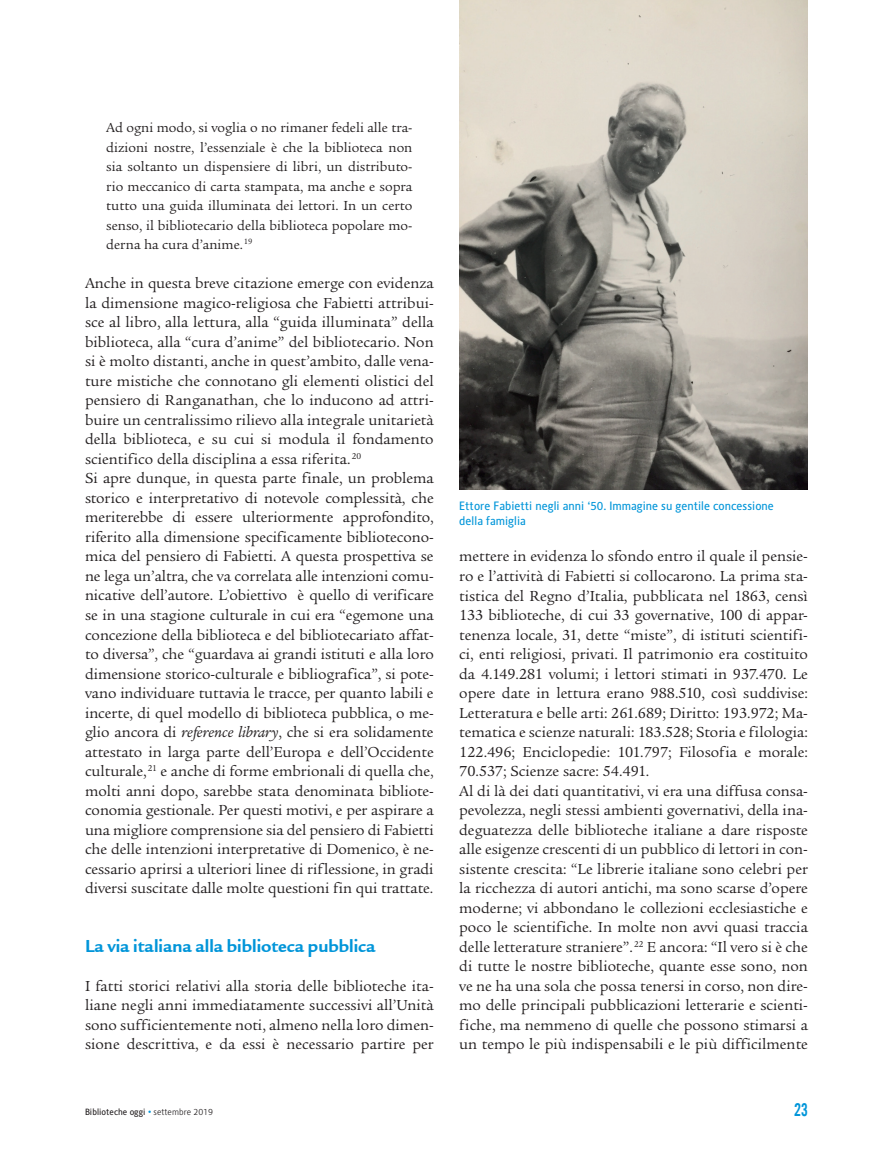
<style>
.page{position:relative;width:893px;height:1149px;background:#fff}
.page>*{position:absolute;margin:0;border:0;box-sizing:border-box;transform-origin:0 0}
.t1{font:18.75px "Legacy Sans ITCTT Bold";color:#0095d9}
.t2{font:18px "Alternate Gothic No 2 BT";color:#0095d9}
.t3{font:15.75px/19.5px "Legacy Ser ITC";color:#231f20}
.t4{font:14.25px/19.5px "Legacy Ser ITC";color:#231f20;text-align:justify}
.t5{font:12px/14.4px "Alber";color:#0095d9}
.t6{font:9px "Alber";color:#231f20}
.s1{font-style:italic}
.s2{font-weight:700;font-style:italic;color:#0095d9}
.s3{font-weight:300}
</style>
<div class="page">
<img style="left:459px;top:0;width:349px;height:489px">
<p class="t4" style="left:106px;top:118px;width:308px">Ad ogni modo, si voglia o no rimaner fedeli alle tra&shy;dizioni nostre, l’essenziale è che la biblioteca non sia soltanto un dispensiere di libri, un distributo&shy;rio meccanico di carta stampata, ma anche e sopra tutto una guida illuminata dei lettori. In un certo senso, il bibliotecario della biblioteca popolare mo&shy;derna ha cura d’anime.<sup>19</sup></p>
<p class="t3" style="left:85px;top:273px;width:350px">Anche in questa breve citazione emerge con evidenza la dimensione magico-religiosa che Fabietti attribui&shy;sce al libro, alla lettura, alla “guida illuminata” della biblioteca, alla “cura d’anime” del bibliotecario. Non si è molto distanti, anche in quest’ambito, dalle vena&shy;ture mistiche che connotano gli elementi olistici del pensiero di Ranganathan, che lo inducono ad attri&shy;buire un centralissimo rilievo alla integrale unitarietà della biblioteca, e su cui si modula il fondamento scientifico della disciplina a essa riferita.<sup>20<br></sup>Si apre dunque, in questa parte finale, un problema storico e interpretativo di notevole complessità, che meriterebbe di essere ulteriormente approfondito, riferito alla dimensione specificamente bibliotecono&shy;mica del pensiero di Fabietti. A questa prospettiva se ne lega un’altra, che va correlata alle intenzioni comu&shy;nicative dell’autore. L’obiettivo è quello di verificare se in una stagione culturale in cui era “egemone una concezione della biblioteca e del bibliotecariato affat&shy;to diversa”, che “guardava ai grandi istituti e alla loro dimensione storico-culturale e bibliografica”, si pote&shy;vano individuare tuttavia le tracce, per quanto labili e incerte, di quel modello di biblioteca pubblica, o me&shy;glio ancora di <span class="s1">reference library</span>, che si era solidamente attestato in larga parte dell’Europa e dell’Occidente culturale,<sup>21</sup> e anche di forme embrionali di quella che, molti anni dopo, sarebbe stata denominata bibliote&shy;conomia gestionale. Per questi motivi, e per aspirare a una migliore comprensione sia del pensiero di Fabietti che delle intenzioni interpretative di Domenico, è ne&shy;cessario aprirsi a ulteriori linee di riflessione, in gradi diversi suscitate dalle molte questioni fin qui trattate.</p>
<p class="t1" style="left:85px;top:934px;width:292px">La via italiana alla biblioteca pubblica</p>
<p class="t3" style="left:85px;top:975px;width:350px;text-align:justify">I fatti storici relativi alla storia delle biblioteche ita&shy;liane negli anni immediatamente successivi all’Unità sono sufficientemente noti, almeno nella loro dimen&shy;sione descrittiva, e da essi è necessario partire per</p>
<p class="t5" style="left:459px;top:498px;width:316px">Ettore Fabietti negli anni ‘50. Immagine su gentile concessione della famiglia</p>
<p class="t3" style="left:459px;top:546px;width:350px">mettere in evidenza lo sfondo entro il quale il pensie&shy;ro e l’attività di Fabietti si collocarono. La prima sta&shy;tistica del Regno d’Italia, pubblicata nel 1863, censì 133 biblioteche, di cui 33 governative, 100 di appar&shy;tenenza locale, 31, dette “miste”, di istituti scientifi&shy;ci, enti religiosi, privati. Il patrimonio era costituito da 4.149.281 volumi; i lettori stimati in 937.470. Le opere date in lettura erano 988.510, così suddivise:<br>Letteratura e belle arti: 261.689; Diritto: 193.972; Ma&shy;tematica e scienze naturali: 183.528; Storia e filologia:<br>122.496; Enciclopedie: 101.797; Filosofia e morale:<br>70.537; Scienze sacre: 54.491.<br>Al di là dei dati quantitativi, vi era una diffusa consa&shy;pevolezza, negli stessi ambienti governativi, della ina&shy;deguatezza delle biblioteche italiane a dare risposte alle esigenze crescenti di un pubblico di lettori in con&shy;sistente crescita: “Le librerie italiane sono celebri per la ricchezza di autori antichi, ma sono scarse d’opere moderne; vi abbondano le collezioni ecclesiastiche e poco le scientifiche. In molte non avvi quasi traccia delle letterature straniere”.<sup>22</sup> E ancora: “Il vero si è che di tutte le nostre biblioteche, quante esse sono, non ve ne ha una sola che possa tenersi in corso, non dire&shy;mo delle principali pubblicazioni letterarie e scienti&shy;fiche, ma nemmeno di quelle che possono stimarsi a un tempo le più indispensabili e le più difficilmente</p>
<p class="t6" style="left:85px;top:1106px;width:129px">Biblioteche oggi <span class="s2">•</span> <span class="s3">settembre 2019</span></p>
<p class="t2" style="left:794px;top:1099px;width:15px">23</p>
</div>
